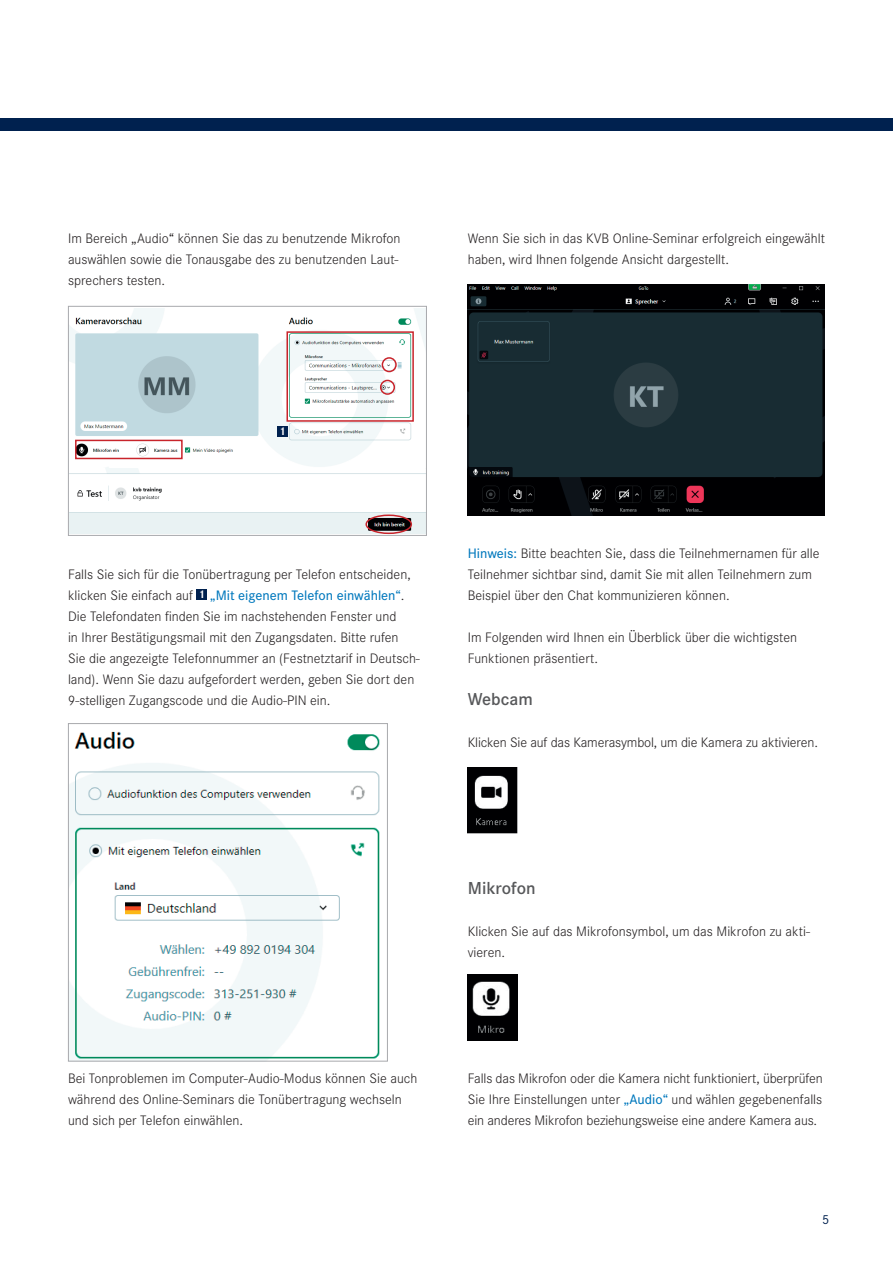
<style>
.page{position:relative;width:893px;height:1263px;background:#fff}
.page>*{position:absolute;margin:0;border:0;box-sizing:border-box;transform-origin:0 0}
.t1{font:600 18px "Corporate S";color:#57585a}
.t2{font:300 14.25px/21px "Corporate S";color:#231f20}
.t3{font:13.5px "Corporate S";color:#00214f}
.t4{font:700 11.7px "Corporate S";color:#fff}
.s1{font-weight:700;font-size:11.7px;color:#fff}
.s2{font-weight:500;color:#0078bd}
</style>
<div class="page">
<div style="left:0;top:118px;width:893px;height:13px;background:#00214f"></div>
<img style="left:70px;top:308px;width:355px;height:226px">
<div style="left:286px;top:331px;width:128px;height:91px;border:2px solid #c8242b"></div>
<div style="left:75px;top:440px;width:108px;height:19px;border:2px solid #c8242b"></div>
<div style="left:382px;top:357px;width:15px;height:15px;border:2px solid #c8242b;border-radius:50%"></div>
<div style="left:380px;top:380px;width:15px;height:15px;border:2px solid #c8242b;border-radius:50%"></div>
<div style="left:365px;top:514px;width:47px;height:20px;border:2px solid #c8242b;border-radius:50%"></div>
<div style="left:68px;top:306px;width:359px;height:230px;border:1px solid #a8a9ad"></div>
<div style="left:277px;top:426px;width:11px;height:10px;background:#00214f"></div>
<div style="left:196px;top:589px;width:11px;height:11px;background:#00214f"></div>
<img style="left:70px;top:731px;width:310px;height:328px">
<div style="left:68px;top:723px;width:320px;height:338px;border:1px solid #a8a9ad"></div>
<img style="left:468px;top:284px;width:357px;height:231px">
<img style="left:468px;top:768px;width:49px;height:66px">
<img style="left:468px;top:975px;width:49px;height:66px">
<p class="t2" style="left:68px;top:227px;width:334px">Im Bereich „Audio“ können Sie das zu benutzende Mikrofon auswählen sowie die Tonausgabe des zu benutzenden Laut&shy;sprechers testen.</p>
<p class="t2" style="left:468px;top:227px;width:359px">Wenn Sie sich in das KVB Online-Seminar erfolgreich eingewählt haben, wird Ihnen folgende Ansicht dargestellt.</p>
<p class="t4" style="left:279px;top:423px;width:8px">1</p>
<p class="t2" style="left:68px;top:563px;width:353px">Falls Sie sich für die Tonübertragung per Telefon entscheiden, klicken Sie einfach auf <span class="s1">1</span> <span class="s2">„Mit eigenem Telefon einwählen“</span>.<br>Die Telefondaten finden Sie im nachstehenden Fenster und<br>in Ihrer Bestätigungsmail mit den Zugangsdaten. Bitte rufen<br>Sie die angezeigte Telefonnummer an (Festnetztarif in Deutsch&shy;land). Wenn Sie dazu aufgefordert werden, geben Sie dort den 9-stelligen Zugangscode und die Audio-PIN ein.</p>
<p class="t2" style="left:468px;top:542px;width:353px"><span class="s2">Hinweis:</span> Bitte beachten Sie, dass die Teilnehmernamen für alle<br>Teilnehmer sichtbar sind, damit Sie mit allen Teilnehmern zum<br>Beispiel über den Chat kommunizieren können.</p>
<p class="t2" style="left:468px;top:626px;width:331px">Im Folgenden wird Ihnen ein Überblick über die wichtigsten<br>Funktionen präsentiert.</p>
<p class="t1" style="left:468px;top:687px;width:67px">Webcam</p>
<p class="t2" style="left:468px;top:731px;width:352px">Klicken Sie auf das Kamerasymbol, um die Kamera zu aktivieren.</p>
<p class="t2" style="left:68px;top:1067px;width:351px">Bei Tonproblemen im Computer-Audio-Modus können Sie auch während des Online-Seminars die Tonübertragung wechseln und sich per Telefon einwählen.</p>
<p class="t1" style="left:468px;top:876px;width:69px">Mikrofon</p>
<p class="t2" style="left:468px;top:920px;width:344px">Klicken Sie auf das Mikrofonsymbol, um das Mikrofon zu akti&shy;vieren.</p>
<p class="t2" style="left:468px;top:1067px;width:357px;text-align:justify">Falls das Mikrofon oder die Kamera nicht funktioniert, überprüfen Sie Ihre Einstellungen unter <span class="s2">„Audio“</span> und wählen gegebenenfalls ein anderes Mikrofon beziehungsweise eine andere Kamera aus.</p>
<p class="t3" style="left:822px;top:1210px;width:9px">5</p>
</div>
